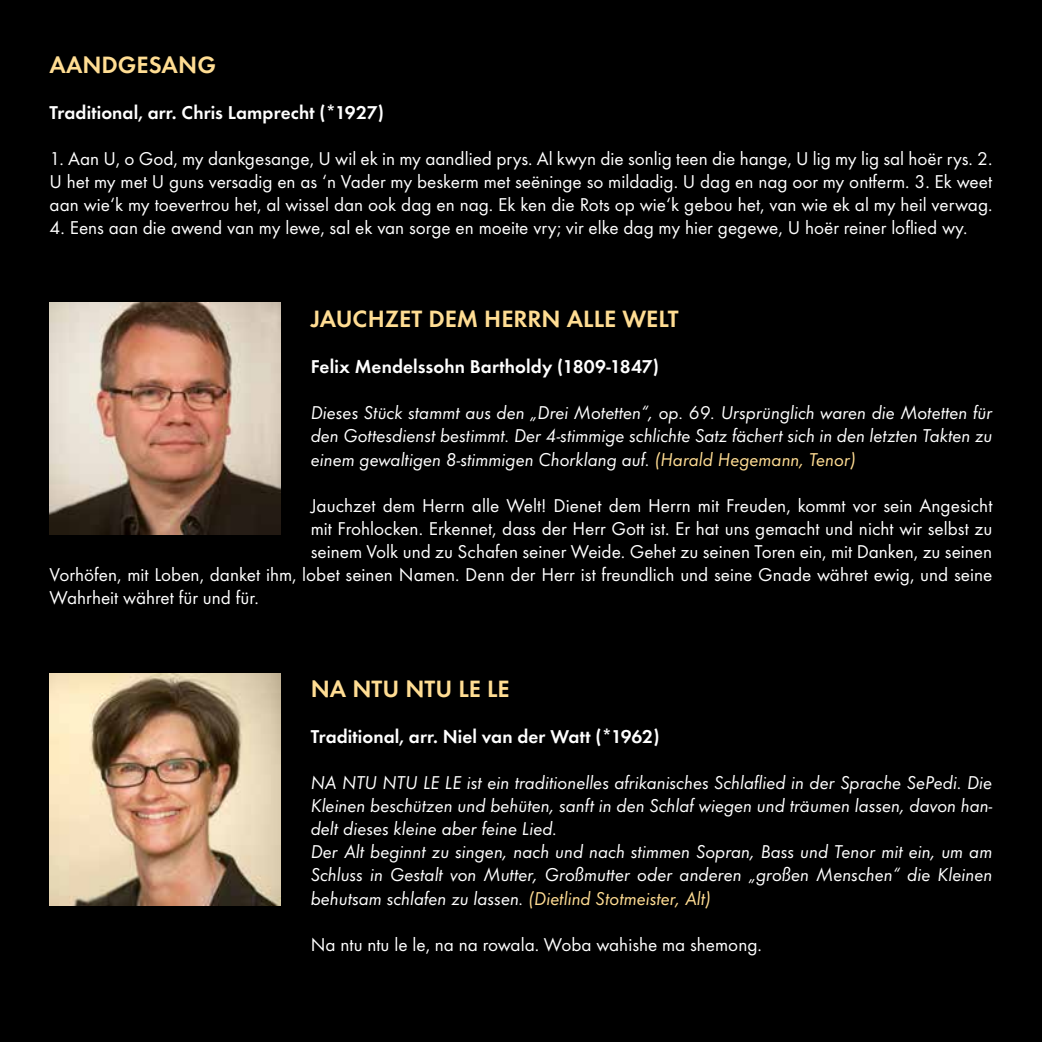
<style>
.page{position:relative;width:1042px;height:1042px;background:#000}
.page>*{position:absolute;margin:0;border:0;box-sizing:border-box;transform-origin:0 0}
.t1{font:600 24.5px "Futura T";color:#ffdd93}
.t2{font:19.25px/23.1px "Futura T";color:#fff;text-align:justify}
.t3{font:italic 19.25px/23.1px "Futura T";color:#fff;text-align:justify}
.t4{font:600 19.25px "Futura T";letter-spacing:.005em;color:#fff}
.s1{color:#ffdd93}
</style>
<div class="page">
<img style="left:50px;top:303px;width:231px;height:231px">
<img style="left:50px;top:674px;width:231px;height:231px">
<p class="t1" style="left:50px;top:50px;width:168px">AANDGESANG</p>
<p class="t4" style="left:50px;top:101px;width:336px">Traditional, arr. Chris Lamprecht (*1927)</p>
<p class="t2" style="left:50px;top:147px;width:944px">1. Aan U, o God, my dankgesange, U wil ek in my aandlied prys. Al kwyn die sonlig teen die hange, U lig my lig sal hoër rys. 2.<br>U het my met U guns versadig en as ‘n Vader my beskerm met seëninge so mildadig. U dag en nag oor my ontferm. 3. Ek weet aan wie‘k my toevertrou het, al wissel dan ook dag en nag. Ek ken die Rots op wie‘k gebou het, van wie ek al my heil verwag.</p>
<p class="t2" style="left:50px;top:216px;width:919px">4. Eens aan die awend van my lewe, sal ek van sorge en moeite vry; vir elke dag my hier gegewe, U hoër reiner loflied wy.</p>
<p class="t1" style="left:311px;top:304px;width:369px">JAUCHZET DEM HERRN ALLE WELT</p>
<p class="t4" style="left:311px;top:355px;width:350px">Felix Mendelssohn Bartholdy (1809-1847)</p>
<p class="t3" style="left:311px;top:401px;width:683px">Dieses Stück stammt aus den „Drei Motetten“, op. 69. Ursprünglich waren die Motetten für den Gottesdienst bestimmt. Der 4-stimmige schlichte Satz fächert sich in den letzten Takten zu einem gewaltigen 8-stimmigen Chorklang auf. <span class="s1">(Harald Hegemann, Tenor)</span></p>
<p class="t2" style="left:311px;top:493px;width:683px">Jauchzet dem Herrn alle Welt! Dienet dem Herrn mit Freuden, kommt vor sein Angesicht</p>
<p class="t2" style="left:311px;top:517px;width:683px">mit Frohlocken. Erkennet, dass der Herr Gott ist. Er hat uns gemacht und nicht wir selbst zu</p>
<p class="t2" style="left:311px;top:540px;width:683px">seinem Volk und zu Schafen seiner Weide. Gehet zu seinen Toren ein, mit Danken, zu seinen</p>
<p class="t2" style="left:50px;top:563px;width:944px">Vorhöfen, mit Loben, danket ihm, lobet seinen Namen. Denn der Herr ist freundlich und seine Gnade währet ewig, und seine</p>
<p class="t2" style="left:50px;top:586px;width:211px">Wahrheit währet für und für.</p>
<p class="t1" style="left:311px;top:674px;width:200px">NA NTU NTU LE LE</p>
<p class="t4" style="left:311px;top:725px;width:350px">Traditional, arr. Niel van der Watt (*1962)</p>
<p class="t3" style="left:311px;top:771px;width:683px;text-align:left">NA NTU NTU LE LE ist ein traditionelles afrikanisches Schlaflied in der Sprache SePedi. Die Kleinen beschützen und behüten, sanft in den Schlaf wiegen und träumen lassen, davon han&shy;delt dieses kleine aber feine Lied.<br>Der Alt beginnt zu singen, nach und nach stimmen Sopran, Bass und Tenor mit ein, um am Schluss in Gestalt von Mutter, Großmutter oder anderen „großen Menschen“ die Kleinen behutsam schlafen zu lassen. <span class="s1">(Dietlind Stotmeister, Alt)</span></p>
<p class="t2" style="left:311px;top:932px;width:453px">Na ntu ntu le le, na na rowala. Woba wahishe ma shemong.</p>
</div>
